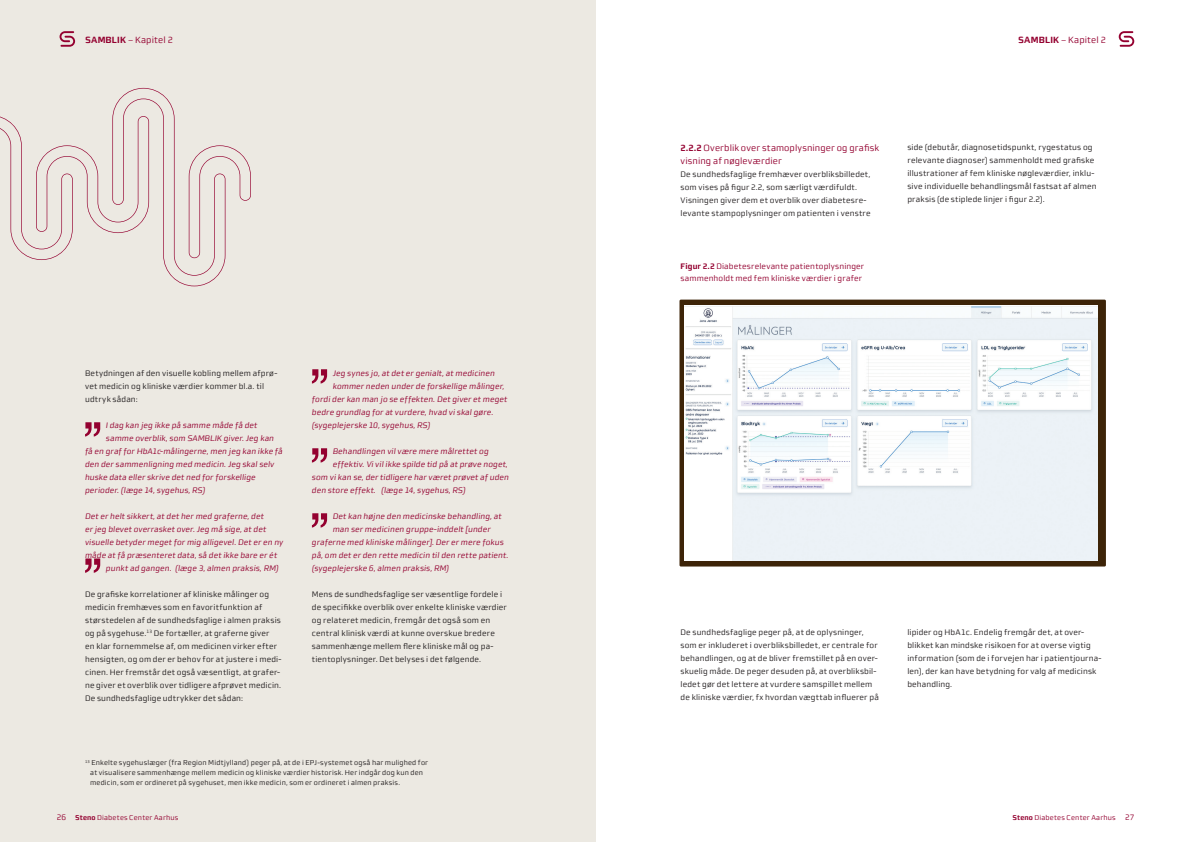
<style>
.page{position:relative;width:1191px;height:842px;background:#fff}
.page>*{position:absolute;margin:0;border:0;box-sizing:border-box;transform-origin:0 0}
.t1{font:9px/13px "midtsans";letter-spacing:.01em;color:#940130}
.t2{font:8px/13px "midtsans";letter-spacing:.015em;color:#231f20}
.t3{font:italic 8px "midtsans";letter-spacing:.01em;color:#940130}
.t4{font:8px/12px "midtsans";letter-spacing:.015em;color:#940130}
.t5{font:7px/10px "midtsans";letter-spacing:.02em;color:#231f20}
.t6{font:7px "midtsans";letter-spacing:.025em;color:#940130}
.s1{font-weight:700}
.s2{font-size:8px}
</style>
<div class="page">
<div style="left:0;top:0;width:595px;height:842px;background:#ece9e2"></div>
<svg style="left:85px;top:422px;width:15px;height:15px"></svg>
<svg style="left:312px;top:448px;width:15px;height:15px"></svg>
<svg style="left:312px;top:513px;width:15px;height:15px"></svg>
<svg style="left:85px;top:558px;width:15px;height:15px"></svg>
<div style="left:679px;top:300px;width:427px;height:266px;background:#3d2408"></div>
<img style="left:684px;top:306px;width:413px;height:255px">
<svg style="left:0;top:88px;width:251px;height:198px"></svg>
<svg style="left:312px;top:369px;width:15px;height:15px"></svg>
<svg style="left:60px;top:31px;width:15px;height:16px"></svg>
<svg style="left:1118px;top:31px;width:16px;height:16px"></svg>
<p class="t1" style="left:85px;top:33px;width:89px"><span class="s1">SAMBLIK</span> – Kapitel 2</p>
<p class="t1" style="left:1018px;top:33px;width:89px"><span class="s1">SAMBLIK</span> – Kapitel 2</p>
<p class="t2" style="left:85px;top:366px;width:194px">Betydningen af den visuelle kobling mellem afprø&shy;vet medicin og kliniske værdier kommer bl.a. til udtryk sådan:</p>
<p class="t3" style="left:106px;top:420px;width:153px">I dag kan jeg ikke på samme måde få det</p>
<p class="t3" style="left:106px;top:433px;width:170px">samme overblik, som SAMBLIK giver. Jeg kan</p>
<p class="t3" style="left:85px;top:446px;width:199px">få en graf for HbA1c-målingerne, men jeg kan ikke få</p>
<p class="t3" style="left:85px;top:459px;width:191px">den der sammenligning med medicin. Jeg skal selv</p>
<p class="t3" style="left:85px;top:472px;width:172px">huske data eller skrive det ned for forskellige</p>
<p class="t3" style="left:85px;top:485px;width:122px">perioder. (læge 14, sygehus, RS)</p>
<p class="t3" style="left:85px;top:511px;width:180px">Det er helt sikkert, at det her med graferne, det</p>
<p class="t3" style="left:85px;top:524px;width:183px">er jeg blevet overrasket over. Jeg må sige, at det</p>
<p class="t3" style="left:85px;top:537px;width:200px">visuelle betyder meget for mig alligevel. Det er en ny</p>
<p class="t3" style="left:85px;top:550px;width:194px">måde at få præsenteret data, så det ikke bare er ét</p>
<p class="t3" style="left:106px;top:563px;width:174px">punkt ad gangen. (læge 3, almen praksis, RM)</p>
<p class="t2" style="left:85px;top:587px;width:198px">De grafiske korrelationer af kliniske målinger og medicin fremhæves som en favoritfunktion af størstedelen af de sundhedsfaglige i almen praksis og på sygehuse.<sup>13</sup> De fortæller, at graferne giver<br>en klar fornemmelse af, om medicinen virker efter hensigten, og om der er behov for at justere i medi&shy;cinen. Her fremstår det også væsentligt, at grafer&shy;ne giver et overblik over tidligere afprøvet medicin.<br>De sundhedsfaglige udtrykker det sådan:</p>
<p class="t3" style="left:333px;top:368px;width:164px">Jeg synes jo, at det er genialt, at medicinen</p>
<p class="t3" style="left:333px;top:381px;width:173px">kommer neden under de forskellige målinger,</p>
<p class="t3" style="left:312px;top:394px;width:197px">fordi der kan man jo se effekten. Det giver et meget</p>
<p class="t3" style="left:312px;top:407px;width:183px">bedre grundlag for at vurdere, hvad vi skal gøre.</p>
<p class="t3" style="left:312px;top:420px;width:120px">(sygeplejerske 10, sygehus, RS)</p>
<p class="t3" style="left:333px;top:446px;width:157px">Behandlingen vil være mere målrettet og</p>
<p class="t3" style="left:333px;top:459px;width:177px">effektiv. Vi vil ikke spilde tid på at prøve noget,</p>
<p class="t3" style="left:312px;top:472px;width:199px">som vi kan se, der tidligere har været prøvet af uden</p>
<p class="t3" style="left:312px;top:485px;width:155px">den store effekt. (læge 14, sygehus, RS)</p>
<p class="t3" style="left:333px;top:511px;width:170px">Det kan højne den medicinske behandling, at</p>
<p class="t3" style="left:333px;top:524px;width:159px">man ser medicinen gruppe-inddelt [under</p>
<p class="t3" style="left:312px;top:537px;width:193px">graferne med kliniske målinger]. Der er mere fokus</p>
<p class="t3" style="left:312px;top:550px;width:198px">på, om det er den rette medicin til den rette patient.</p>
<p class="t3" style="left:312px;top:563px;width:139px">(sygeplejerske 6, almen praksis, RM)</p>
<p class="t2" style="left:312px;top:587px;width:196px">Mens de sundhedsfaglige ser væsentlige fordele i de specifikke overblik over enkelte kliniske værdier og relateret medicin, fremgår det også som en central klinisk værdi at kunne overskue bredere sammenhænge mellem flere kliniske mål og pa&shy;tientoplysninger. Det belyses i det følgende.</p>
<p class="t5" style="left:90px;top:758px;width:339px;text-indent:-5px"><sup>13</sup> Enkelte sygehuslæger (fra Region Midtjylland) peger på, at de i EPJ-systemet også har mulighed for at visualisere sammenhænge mellem medicin og kliniske værdier historisk. Her indgår dog kun den medicin, som er ordineret på sygehuset, men ikke medicin, som er ordineret i almen praksis.</p>
<p class="t1" style="left:680px;top:141px;width:200px"><span class="s1">2.2.2</span> Overblik over stamoplysninger og grafisk visning af nøgleværdier</p>
<p class="t2" style="left:680px;top:167px;width:192px">De sundhedsfaglige fremhæver overbliksbilledet, som vises på figur 2.2, som særligt værdifuldt.<br>Visningen giver dem et overblik over diabetesre&shy;levante stampoplysninger om patienten i venstre</p>
<p class="t4" style="left:680px;top:260px;width:185px"><span class="s1">Figur 2.2</span> Diabetesrelevante patientoplysninger sammenholdt med fem kliniske værdier i grafer</p>
<p class="t2" style="left:907px;top:140px;width:191px">side (debutår, diagnosetidspunkt, rygestatus og relevante diagnoser) sammenholdt med grafiske illustrationer af fem kliniske nøgleværdier, inklu&shy;sive individuelle behandlingsmål fastsat af almen praksis (de stiplede linjer i figur 2.2).</p>
<p class="t2" style="left:680px;top:625px;width:200px">De sundhedsfaglige peger på, at de oplysninger, som er inkluderet i overbliksbilledet, er centrale for behandlingen, og at de bliver fremstillet på en over&shy;skuelig måde. De peger desuden på, at overbliksbil&shy;ledet gør det lettere at vurdere samspillet mellem de kliniske værdier, fx hvordan vægttab influerer på</p>
<p class="t2" style="left:907px;top:625px;width:196px">lipider og HbA1c. Endelig fremgår det, at over&shy;blikket kan mindske risikoen for at overse vigtig information (som de i forvejen har i patientjourna&shy;len), der kan have betydning for valg af medicinsk behandling.</p>
<p class="t4" style="left:57px;top:811px;width:11px">26</p>
<p class="t6" style="left:75px;top:814px;width:105px"><span class="s1">Steno</span> Diabetes Center Aarhus</p>
<p class="t6" style="left:1012px;top:814px;width:123px"><span class="s1">Steno</span> Diabetes Center Aarhus <span class="s2">27</span></p>
</div>
